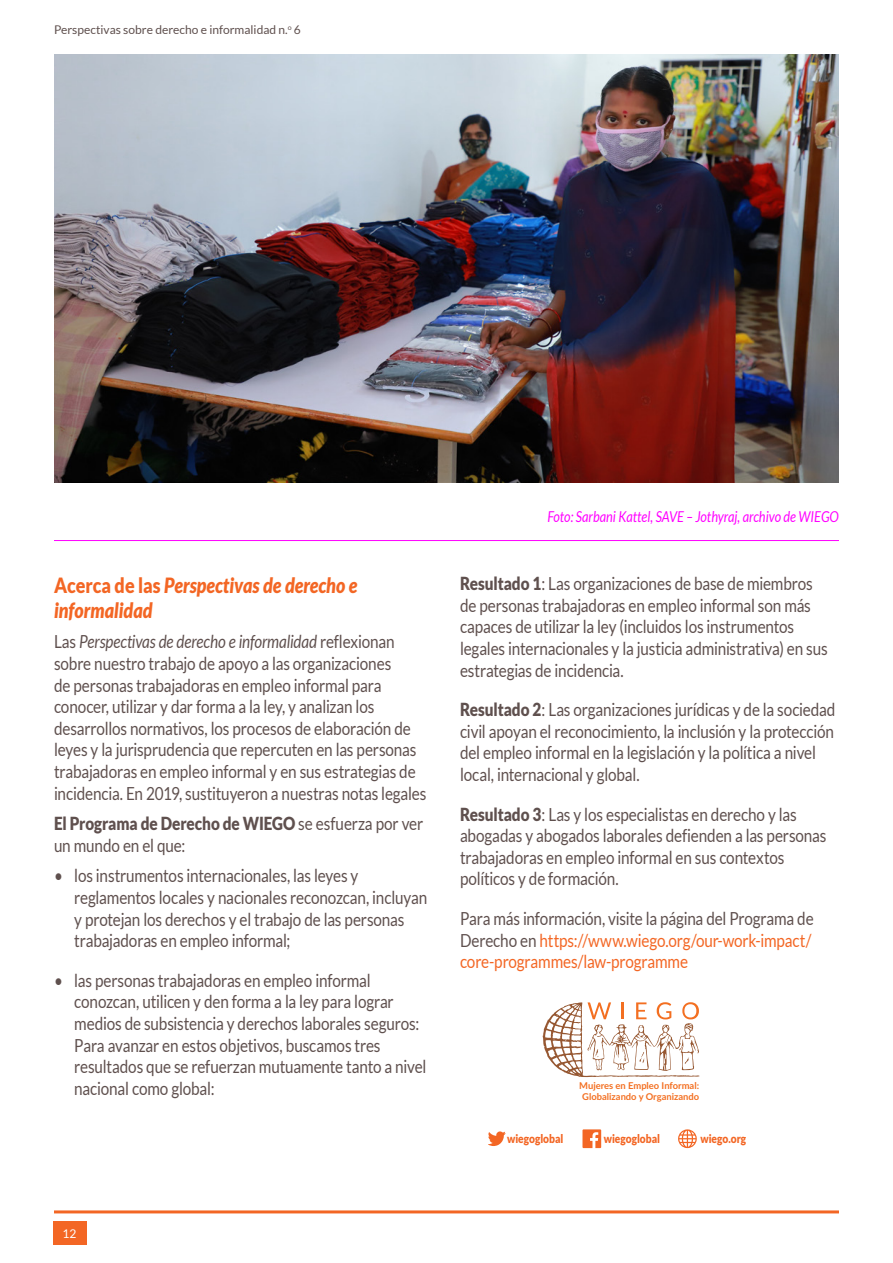
<style>
.page{position:relative;width:893px;height:1263px;background:#fff}
.page>*{position:absolute;margin:0;border:0;box-sizing:border-box;transform-origin:0 0}
.t1{font:italic 900 21px/25.2px "Lato";color:#f36624;scale:.85 1}
.t2{font:18px/21.6px "Lato";letter-spacing:-.01em;color:#5f504e;scale:.85 1}
.t3{font:18px/21.6px "Lato";letter-spacing:-.01em;color:#f36624;text-align:justify;scale:.85 1}
.t4{font:italic 15px "Lato";color:#f0f;scale:.85 1}
.t5{font:12px "Lato";color:#5f504e}
.t6{font:900 12px "Lato";color:#f36624;scale:.85 1}
.t7{font:12px "Lato";color:#fff}
.t8{font:700 9.45px/11.2px "Lato";color:#f36f21;text-align:center}
.s1{font-style:normal}
.s2{font-style:italic}
.s3{font-weight:900}
.s4{color:#5f504e}
</style>
<div class="page">
<hr style="left:54px;top:1210px;width:785px;height:3px;background:#f36624">
<img style="left:54px;top:54px;width:785px;height:429px">
<hr style="left:54px;top:540px;width:785px;height:1px;background:#f0f">
<svg style="left:543px;top:1002px;width:156px;height:75px"></svg>
<svg style="left:582px;top:1129px;width:19px;height:19px"></svg>
<svg style="left:488px;top:1131px;width:18px;height:15px"></svg>
<svg style="left:678px;top:1129px;width:19px;height:19px"></svg>
<div style="left:53px;top:1221px;width:33px;height:23px;background:#f36624"></div>
<p class="t5" style="left:54px;top:26px;width:248px">Perspectivas sobre derecho e informalidad n.<sup>o</sup> 6</p>
<p class="t1" style="left:54px;top:574px;width:358px"><span class="s1">Acerca de las</span> Perspectivas de derecho e informalidad</p>
<p class="t2" style="left:54px;top:631px;width:440px">Las <span class="s2">Perspectivas de derecho e informalidad</span> reflexionan sobre nuestro trabajo de apoyo a las organizaciones<br>de personas trabajadoras en empleo informal para conocer, utilizar y dar forma a la ley, y analizan los desarrollos normativos, los procesos de elaboración de leyes y la jurisprudencia que repercuten en las personas trabajadoras en empleo informal y en sus estrategias de incidencia. En 2019, sustituyeron a nuestras notas legales</p>
<p class="t2" style="left:54px;top:813px;width:436px"><span class="s3">El Programa de Derecho de WIEGO</span> se esfuerza por ver un mundo en el que:</p>
<p class="t2" style="left:74px;top:865px;width:417px;text-indent:-20px">• los instrumentos internacionales, las leyes y reglamentos locales y nacionales reconozcan, incluyan y protejan los derechos y el trabajo de las personas trabajadoras en empleo informal;</p>
<p class="t2" style="left:74px;top:969px;width:416px;text-indent:-20px">• las personas trabajadoras en empleo informal conozcan, utilicen y den forma a la ley para lograr medios de subsistencia y derechos laborales seguros:<br>Para avanzar en estos objetivos, buscamos tres resultados que se refuerzan mutuamente tanto a nivel nacional como global:</p>
<p class="t7" style="left:63px;top:1227px;width:15px">12</p>
<p class="t4" style="left:547px;top:510px;width:345px">Foto: Sarbani Kattel, SAVE – Jothyraj, archivo de WIEGO</p>
<p class="t2" style="left:460px;top:573px;width:434px"><span class="s3">Resultado 1</span>: Las organizaciones de base de miembros de personas trabajadoras en empleo informal son más capaces de utilizar la ley (incluidos los instrumentos legales internacionales y la justicia administrativa) en sus estrategias de incidencia.</p>
<p class="t2" style="left:460px;top:699px;width:443px"><span class="s3">Resultado 2</span>: Las organizaciones jurídicas y de la sociedad civil apoyan el reconocimiento, la inclusión y la protección del empleo informal en la legislación y la política a nivel local, internacional y global.</p>
<p class="t2" style="left:460px;top:803px;width:433px"><span class="s3">Resultado 3</span>: Las y los especialistas en derecho y las abogadas y abogados laborales defienden a las personas trabajadoras en empleo informal en sus contextos políticos y de formación.</p>
<p class="t3" style="left:460px;top:908px;width:418px"><span class="s4">Para más información, visite la página del Programa de Derecho en</span> https://www.wiego.org/our-work-impact/ core-programmes/law-programme</p>
<p class="t8" style="left:579px;top:1081px;width:121px">Mujeres en Empleo Informal:<br>Globalizando y Organizando</p>
<p class="t6" style="left:507px;top:1134px;width:68px">wiegoglobal</p>
<p class="t6" style="left:604px;top:1134px;width:68px">wiegoglobal</p>
<p class="t6" style="left:700px;top:1134px;width:55px">wiego.org</p>
</div>
